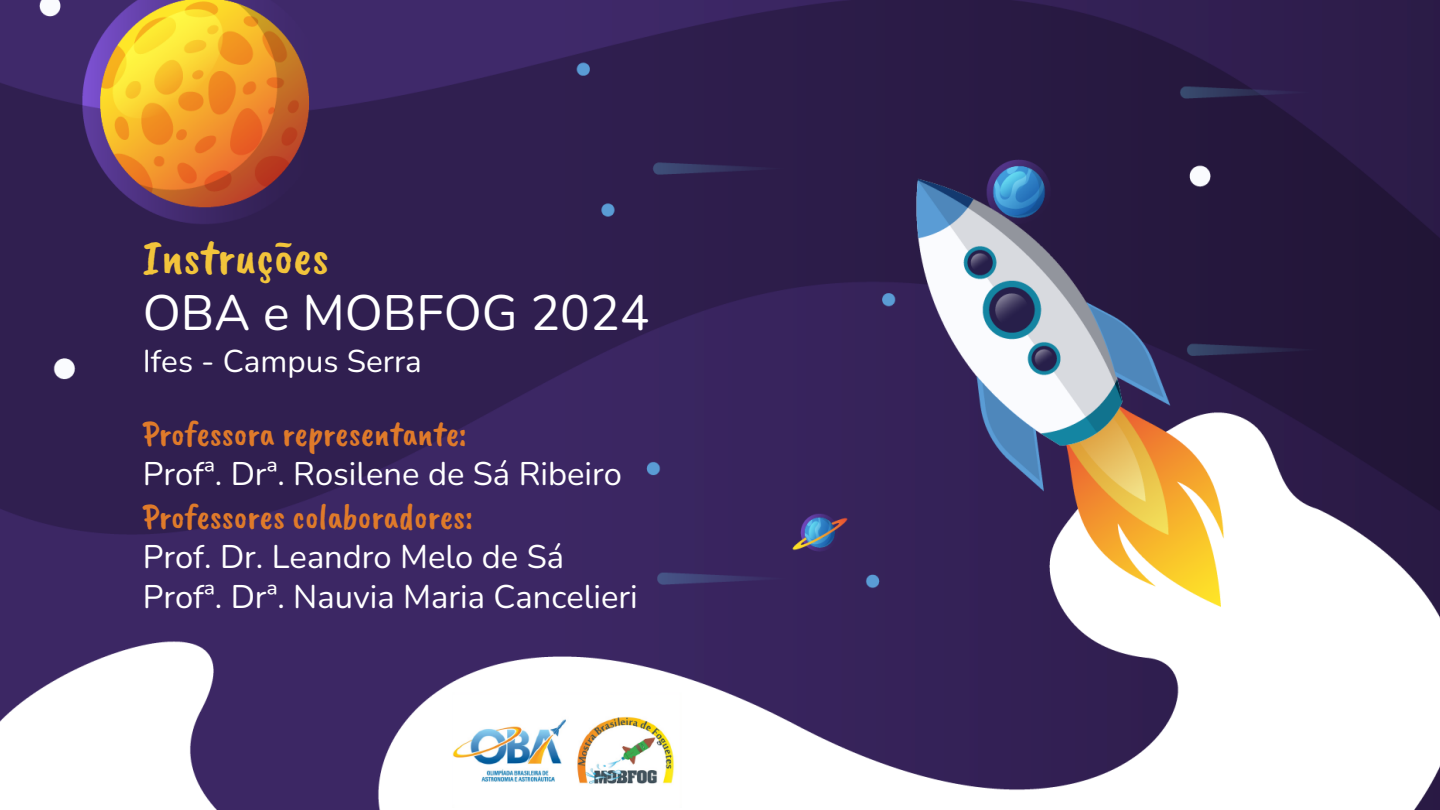
<style>
.page{position:relative;width:1440px;height:810px;background:#fff}
.page>*{position:absolute;margin:0;border:0;box-sizing:border-box;transform-origin:0 0}
.t1{font:49.6px/56.3px "Nunito";color:#fff}
.t2{font:35.4px "Caveat Brush";color:#df7a2a}
.t3{font:32.7px "Nunito";color:#fff}
.t4{font:31.5px "Nunito";color:#fff}
.s1{font-family:"Caveat Brush";color:#f2c43b}
</style>
<div class="page">
<img style="left:0;top:0;width:1440px;height:810px">
<h1 class="t1" style="left:143px;top:229px;width:508px"><span class="s1">Instruções<br></span>OBA e MOBFOG 2024</h1>
<p class="t4" style="left:143px;top:340px;width:281px">Ifes - Campus Serra</p>
<p class="t2" style="left:143px;top:411px;width:325px">Professora representante:</p>
<p class="t3" style="left:143px;top:452px;width:481px">Profª. Drª. Rosilene de Sá Ribeiro</p>
<p class="t2" style="left:143px;top:494px;width:331px">Professores colaboradores:</p>
<p class="t3" style="left:143px;top:535px;width:423px">Prof. Dr. Leandro Melo de Sá</p>
<p class="t3" style="left:143px;top:575px;width:497px">Profª. Drª. Nauvia Maria Cancelieri</p>
</div>
